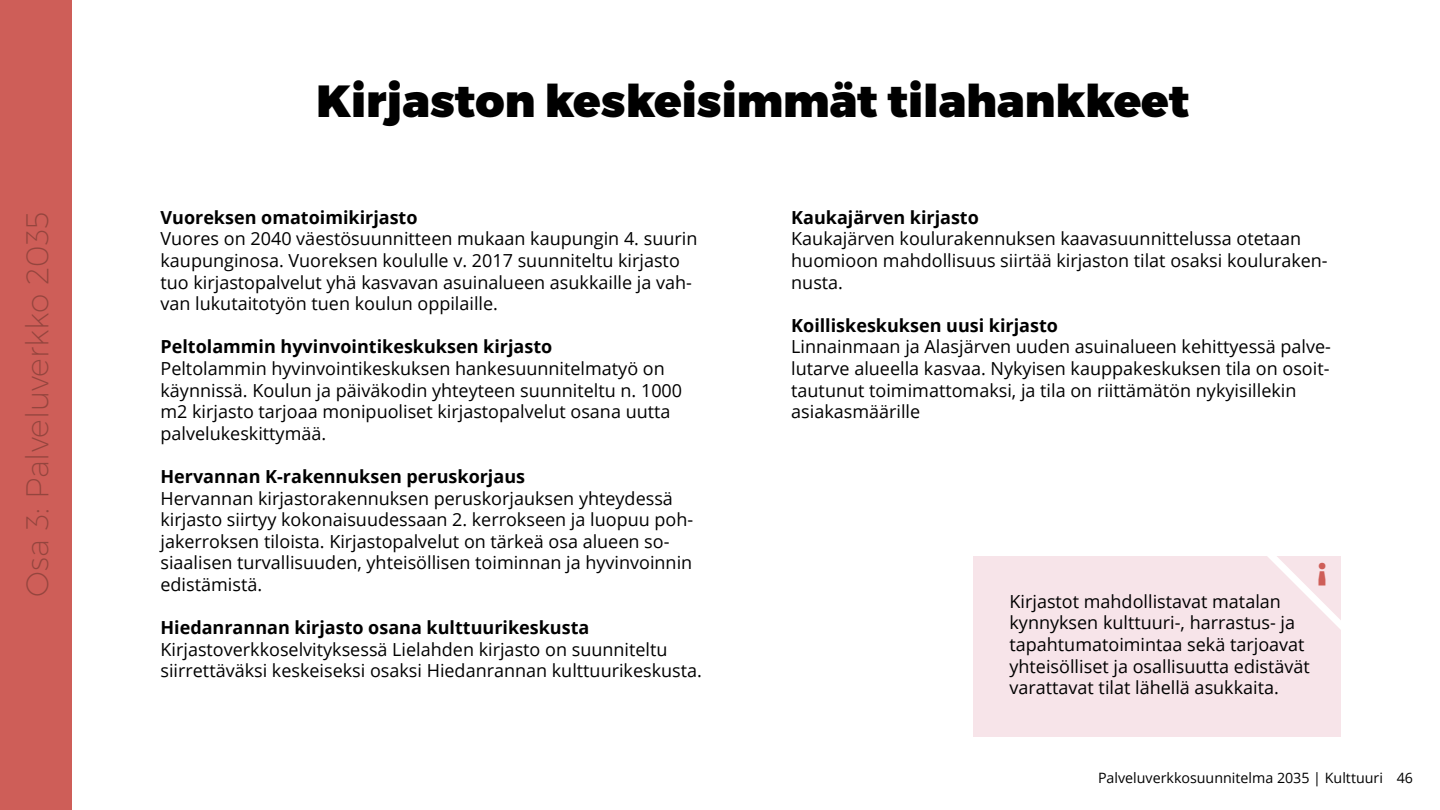
<style>
.page{position:relative;width:1440px;height:810px;background:#fff}
.page>*{position:absolute;margin:0;border:0;box-sizing:border-box;transform-origin:0 0}
.t1{font:900 45px "Montserrat";color:#000}
.t2{font:900 32.1px "Montserrat";color:#ce5e58}
.t3{font:200 31.5px "Montserrat";color:#94453e}
.t4{font:18px/21.6px "Open Sans";color:#000}
.t5{font:700 18px "Open Sans";color:#000}
.t6{font:14.25px "Open Sans";color:#000}
</style>
<div class="page">
<div style="left:0;top:0;width:72px;height:810px;background:#ce5e58"></div>
<div style="left:974px;top:556px;width:367px;height:180px;background:#f7e4e9"></div>
<svg style="left:1267px;top:556px;width:74px;height:74px"></svg>
<h3 class="t3" style="left:18px;top:597px;width:387px;rotate:-90deg">Osa 3: Palveluverkko 2035</h3>
<h1 class="t1" style="left:316px;top:73px;width:875px">Kirjaston keskeisimmät tilahankkeet</h1>
<p class="t5" style="left:160px;top:205px;width:259px">Vuoreksen omatoimikirjasto</p>
<p class="t4" style="left:160px;top:228px;width:538px">Vuores on 2040 väestösuunnitteen mukaan kaupungin 4. suurin kaupunginosa. Vuoreksen koululle v. 2017 suunniteltu kirjasto tuo kirjastopalvelut yhä kasvavan asuinalueen asukkaille ja vah&shy;van lukutaitotyön tuen koulun oppilaille.</p>
<p class="t5" style="left:160px;top:334px;width:393px">Peltolammin hyvinvointikeskuksen kirjasto</p>
<p class="t4" style="left:160px;top:357px;width:523px">Peltolammin hyvinvointikeskuksen hankesuunnitelmatyö on käynnissä. Koulun ja päiväkodin yhteyteen suunniteltu n. 1000 m2 kirjasto tarjoaa monipuoliset kirjastopalvelut osana uutta palvelukeskittymää.</p>
<p class="t5" style="left:160px;top:464px;width:366px">Hervannan K-rakennuksen peruskorjaus</p>
<p class="t4" style="left:160px;top:487px;width:534px">Hervannan kirjastorakennuksen peruskorjauksen yhteydessä kirjasto siirtyy kokonaisuudessaan 2. kerrokseen ja luopuu poh&shy;jakerroksen tiloista. Kirjastopalvelut on tärkeä osa alueen so&shy;siaalisen turvallisuuden, yhteisöllisen toiminnan ja hyvinvoinnin edistämistä.</p>
<p class="t5" style="left:160px;top:615px;width:430px">Hiedanrannan kirjasto osana kulttuurikeskusta</p>
<p class="t4" style="left:160px;top:638px;width:540px">Kirjastoverkkoselvityksessä Lielahden kirjasto on suunniteltu siirrettäväksi keskeiseksi osaksi Hiedanrannan kulttuurikeskusta.</p>
<p class="t5" style="left:791px;top:205px;width:189px">Kaukajärven kirjasto</p>
<p class="t4" style="left:791px;top:228px;width:538px">Kaukajärven koulurakennuksen kaavasuunnittelussa otetaan huomioon mahdollisuus siirtää kirjaston tilat osaksi kouluraken&shy;nusta.</p>
<p class="t5" style="left:791px;top:313px;width:268px">Koilliskeskuksen uusi kirjasto</p>
<p class="t4" style="left:791px;top:336px;width:541px">Linnainmaan ja Alasjärven uuden asuinalueen kehittyessä palve&shy;lutarve alueella kasvaa. Nykyisen kauppakeskuksen tila on osoit&shy;tautunut toimimattomaksi, ja tila on riittämätön nykyisillekin asiakasmäärille</p>
<p class="t4" style="left:1010px;top:590px;width:302px">Kirjastot mahdollistavat matalan kynnyksen kulttuuri-, harrastus- ja tapahtumatoimintaa sekä tarjoavat yhteisölliset ja osallisuutta edistävät varattavat tilat lähellä asukkaita.</p>
<h2 class="t2" style="left:1327px;top:594px;width:11px;rotate:-180deg">!</h2>
<p class="t6" style="left:1098px;top:768px;width:286px">Palveluverkkosuunnitelma 2035 | Kulttuuri</p>
<p class="t6" style="left:1397px;top:768px;width:18px">46</p>
</div>
